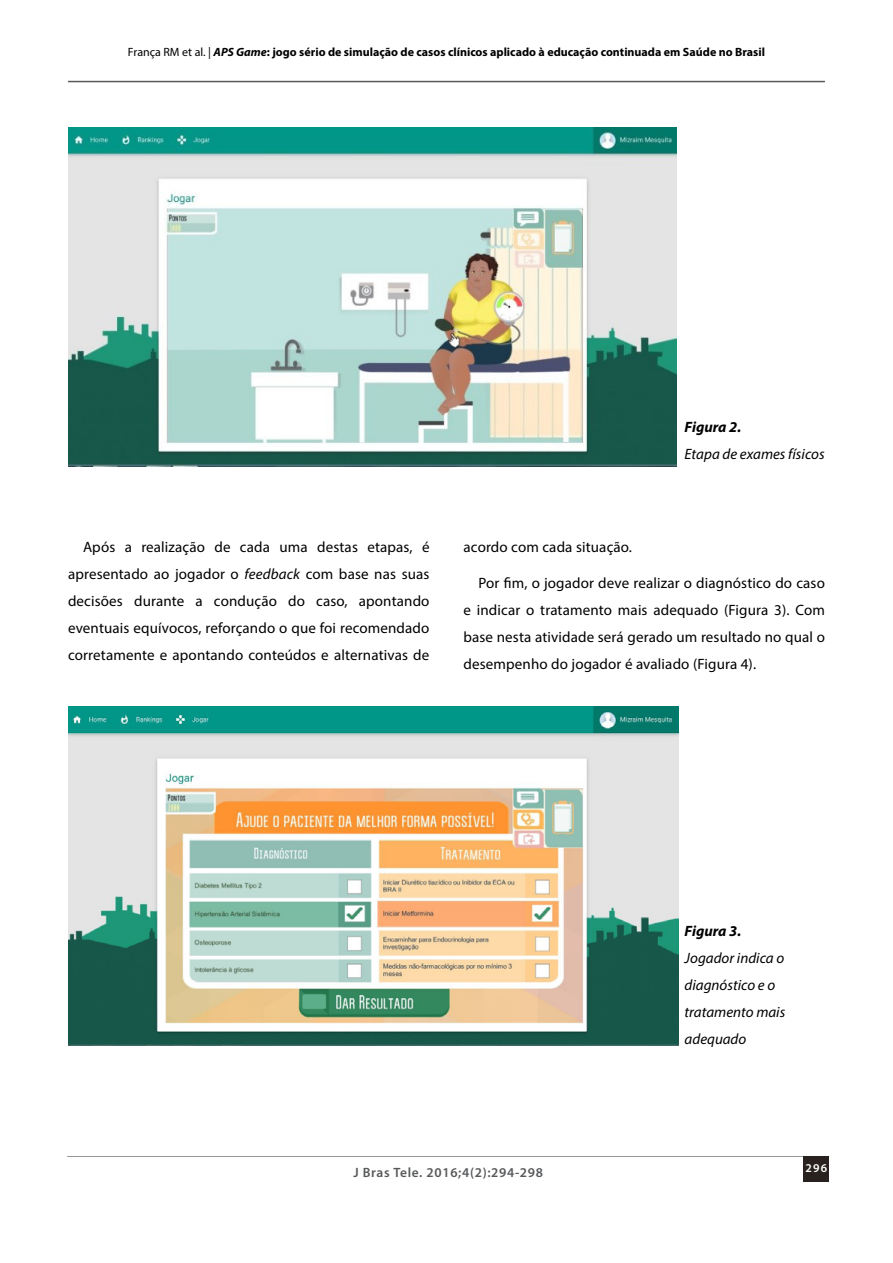
<style>
.page{position:relative;width:893px;height:1263px;background:#fff}
.page>*{position:absolute;margin:0;border:0;box-sizing:border-box;transform-origin:0 0}
.t1{font:15px/27px "Myriad Pro";letter-spacing:.01em;color:#000;text-align:justify}
.t2{font:italic 15px/27px "Myriad Pro";color:#000}
.t3{font:italic 700 15px "Myriad Pro";color:#000}
.t4{font:600 13.5px "Myriad Pro";letter-spacing:.05em;color:#58595b}
.t5{font:700 12px "Myriad Pro";color:#000}
.t6{font:600 12px "Myriad Pro";color:#fff}
.s1{font-weight:400}
.s2{font-style:italic}
</style>
<div class="page">
<hr style="left:68px;top:81px;width:757px;height:1px;background:#58595b">
<hr style="left:67px;top:1156px;width:762px;height:1px;background:#939598">
<div style="left:804px;top:1156px;width:25px;height:26px;background:#28211f"></div>
<img style="left:68px;top:128px;width:609px;height:338px">
<img style="left:68px;top:706px;width:610px;height:339px">
<p class="t5" style="left:128px;top:44px;width:638px"><span class="s1">França RM et al. |</span> <span class="s2">APS Game</span>: jogo sério de simulação de casos clínicos aplicado à educação continuada em Saúde no Brasil</p>
<p class="t3" style="left:685px;top:417px;width:58px">Figura 2.</p>
<p class="t2" style="left:685px;top:440px;width:141px">Etapa de exames físicos</p>
<p class="t1" style="left:68px;top:534px;width:363px;text-indent:15px">Após a realização de cada uma destas etapas, é apresentado ao jogador o <span class="s2">feedback</span> com base nas suas decisões durante a condução do caso, apontando eventuais equívocos, reforçando o que foi recomendado corretamente e apontando conteúdos e alternativas de</p>
<p class="t1" style="left:463px;top:534px;width:170px">acordo com cada situação.</p>
<p class="t1" style="left:463px;top:569px;width:363px;text-indent:15px">Por fim, o jogador deve realizar o diagnóstico do caso e indicar o tratamento mais adequado (Figura 3). Com base nesta atividade será gerado um resultado no qual o desempenho do jogador é avaliado (Figura 4).</p>
<p class="t4" style="left:353px;top:1164px;width:191px">J Bras Tele. 2016;4(2):294-298</p>
<p class="t3" style="left:685px;top:921px;width:58px">Figura 3.</p>
<p class="t2" style="left:685px;top:944px;width:102px">Jogador indica o diagnóstico e o tratamento mais adequado</p>
<p class="t6" style="left:806px;top:1160px;width:23px">296</p>
</div>
